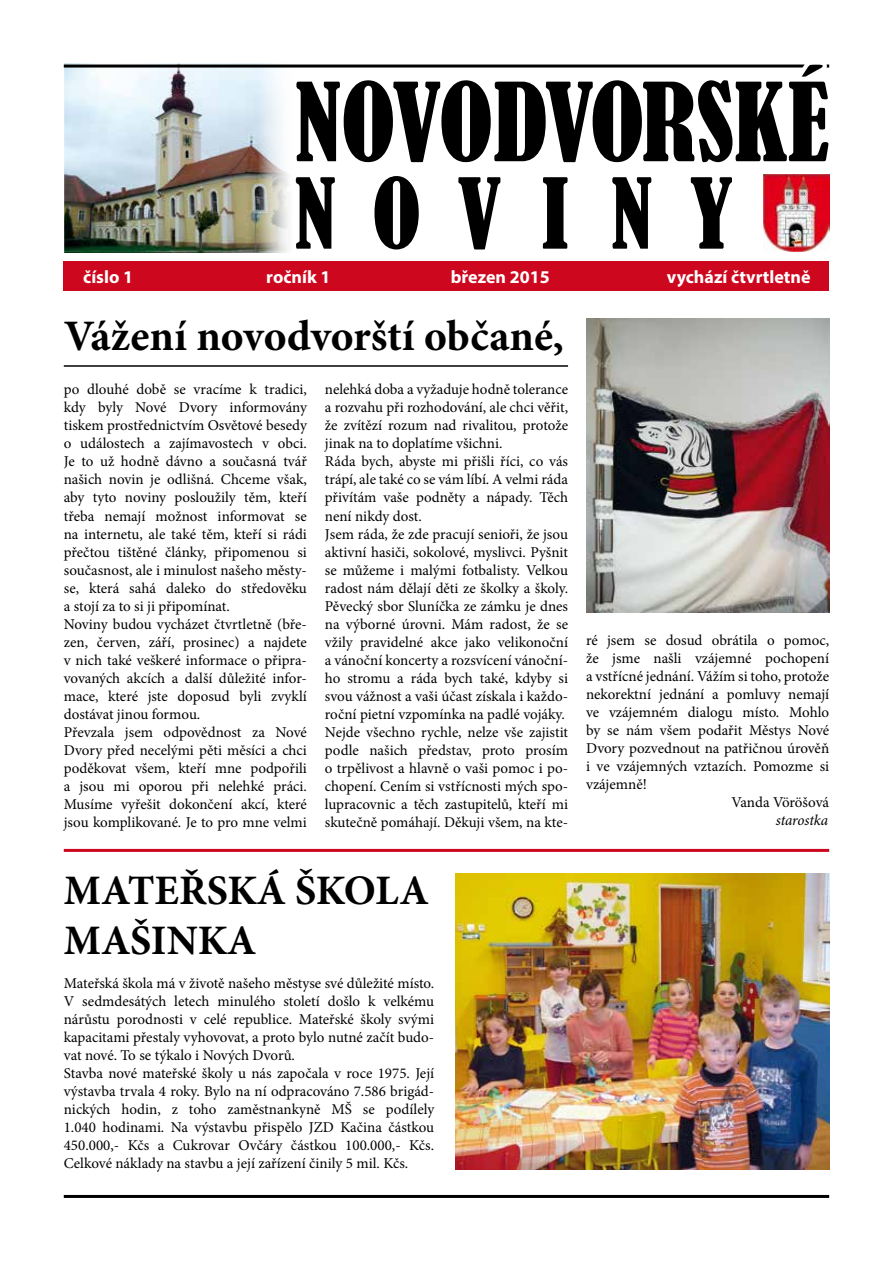
<style>
.page{position:relative;width:893px;height:1263px;background:#fff}
.page>*{position:absolute;margin:0;border:0;box-sizing:border-box;transform-origin:0 0}
.t1{font:100.95px "Bernard MT Condensed";letter-spacing:-.02em;color:#000}
.t2{font:90.6px "Bernard MT Condensed";letter-spacing:.41em;color:#000}
.t3{font:700 43.5px "Minion Pro";color:#000}
.t4{font:700 42px/50.4px "Minion Pro";letter-spacing:-.01em;color:#000}
.t5{font:700 18px "Myriad Pro";color:#fff}
.t6{font:15px/18px "Minion Pro";color:#000}
.t7{font:italic 15px "Minion Pro";letter-spacing:-.01em;color:#000}
</style>
<div class="page">
<img style="left:65px;top:64px;width:224px;height:189px">
<div style="left:64px;top:261px;width:765px;height:30px;background:#cd071e"></div>
<img style="left:764px;top:176px;width:65px;height:75px">
<hr style="left:64px;top:65px;width:765px;height:3px;background:#000">
<svg style="left:288px;top:64px;width:542px;height:112px"></svg>
<hr style="left:64px;top:1195px;width:765px;height:3px;background:#000">
<hr style="left:64px;top:849px;width:765px;height:3px;background:#cd071e">
<hr style="left:64px;top:365px;width:504px;height:2px;background:#000">
<img style="left:586px;top:319px;width:243px;height:293px">
<img style="left:455px;top:873px;width:374px;height:296px">
<h1 class="t1" style="left:295px;top:58px;width:537px">NOVODVORSKÉ</h1>
<h2 class="t2" style="left:294px;top:156px;width:440px">NOVINY</h2>
<p class="t5" style="left:83px;top:265px;width:51px">číslo 1</p>
<p class="t5" style="left:266px;top:265px;width:66px">ročník 1</p>
<p class="t5" style="left:451px;top:265px;width:100px">březen 2015</p>
<p class="t5" style="left:667px;top:265px;width:145px">vychází čtvrtletně</p>
<h3 class="t3" style="left:64px;top:305px;width:501px">Vážení novodvorští občané,</h3>
<p class="t6" style="left:64px;top:381px;width:245px">po dlouhé době se vracíme k tradici, kdy byly Nové Dvory informovány tiskem prostřednictvím Osvětové besedy o událostech a zajímavostech v obci.<br>Je to už hodně dávno a současná tvář našich novin je odlišná. Chceme však, aby tyto noviny posloužily těm, kteří třeba nemají možnost informovat se na internetu, ale také těm, kteří si rádi přečtou tištěné články, připomenou si současnost, ale i minulost našeho městy&shy;se, která sahá daleko do středověku a stojí za to si ji připomínat.<br>Noviny budou vycházet čtvrtletně (bře&shy;zen, červen, září, prosinec) a najdete v nich také veškeré informace o připra&shy;vovaných akcích a další důležité infor&shy;mace, které jste doposud byli zvyklí dostávat jinou formou.<br>Převzala jsem odpovědnost za Nové Dvory před necelými pěti měsíci a chci poděkovat všem, kteří mne podpořili a jsou mi oporou při nelehké práci.<br>Musíme vyřešit dokončení akcí, které jsou komplikované. Je to pro mne velmi</p>
<p class="t6" style="left:325px;top:381px;width:245px">nelehká doba a vyžaduje hodně tolerance a rozvahu při rozhodování, ale chci věřit, že zvítězí rozum nad rivalitou, protože jinak na to doplatíme všichni.<br>Ráda bych, abyste mi přišli říci, co vás trápí, ale také co se vám líbí. A velmi ráda přivítám vaše podněty a nápady. Těch není nikdy dost.<br>Jsem ráda, že zde pracují senioři, že jsou aktivní hasiči, sokolové, myslivci. Pyšnit se můžeme i malými fotbalisty. Velkou radost nám dělají děti ze školky a školy.<br>Pěvecký sbor Sluníčka ze zámku je dnes na výborné úrovni. Mám radost, že se vžily pravidelné akce jako velikonoční a vánoční koncerty a rozsvícení vánoční&shy;ho stromu a ráda bych také, kdyby si svou vážnost a vaši účast získala i každo&shy;roční pietní vzpomínka na padlé vojáky.<br>Nejde všechno rychle, nelze vše zajistit podle našich představ, proto prosím o trpělivost a hlavně o vaši pomoc i po&shy;chopení. Cením si vstřícnosti mých spo&shy;lupracovnic a těch zastupitelů, kteří mi skutečně pomáhají. Děkuji všem, na kte-</p>
<h3 class="t4" style="left:64px;top:865px;width:367px">MATEŘSKÁ ŠKOLA<br>MAŠINKA</h3>
<p class="t6" style="left:64px;top:974px;width:372px">Mateřská škola má v životě našeho městyse své důležité místo.<br>V sedmdesátých letech minulého století došlo k velkému nárůstu porodnosti v celé republice. Mateřské školy svými kapacitami přestaly vyhovovat, a proto bylo nutné začít budo&shy;vat nové. To se týkalo i Nových Dvorů.<br>Stavba nové mateřské školy u nás započala v roce 1975. Její výstavba trvala 4 roky. Bylo na ní odpracováno 7.586 brigád&shy;nických hodin, z toho zaměstnankyně MŠ se podílely 1.040 hodinami. Na výstavbu přispělo JZD Kačina částkou 450.000,- Kčs a Cukrovar Ovčáry částkou 100.000,- Kčs.<br>Celkové náklady na stavbu a její zařízení činily 5 mil. Kčs.</p>
<p class="t6" style="left:586px;top:631px;width:245px">ré jsem se dosud obrátila o pomoc,</p>
<p class="t6" style="left:586px;top:649px;width:245px">že jsme našli vzájemné pochopení</p>
<p class="t6" style="left:586px;top:667px;width:245px">a vstřícné jednání. Vážím si toho, protože</p>
<p class="t6" style="left:586px;top:685px;width:245px">nekorektní jednání a pomluvy nemají</p>
<p class="t6" style="left:586px;top:703px;width:245px">ve vzájemném dialogu místo. Mohlo</p>
<p class="t6" style="left:586px;top:721px;width:245px">by se nám všem podařit Městys Nové</p>
<p class="t6" style="left:586px;top:739px;width:245px">Dvory pozvednout na patřičnou úrověň</p>
<p class="t6" style="left:586px;top:757px;width:245px">i ve vzájemných vztazích. Pomozme si</p>
<p class="t6" style="left:586px;top:775px;width:62px">vzájemně!</p>
<p class="t6" style="left:731px;top:793px;width:99px">Vanda Vöröšová</p>
<p class="t7" style="left:776px;top:809px;width:54px">starostka</p>
</div>
